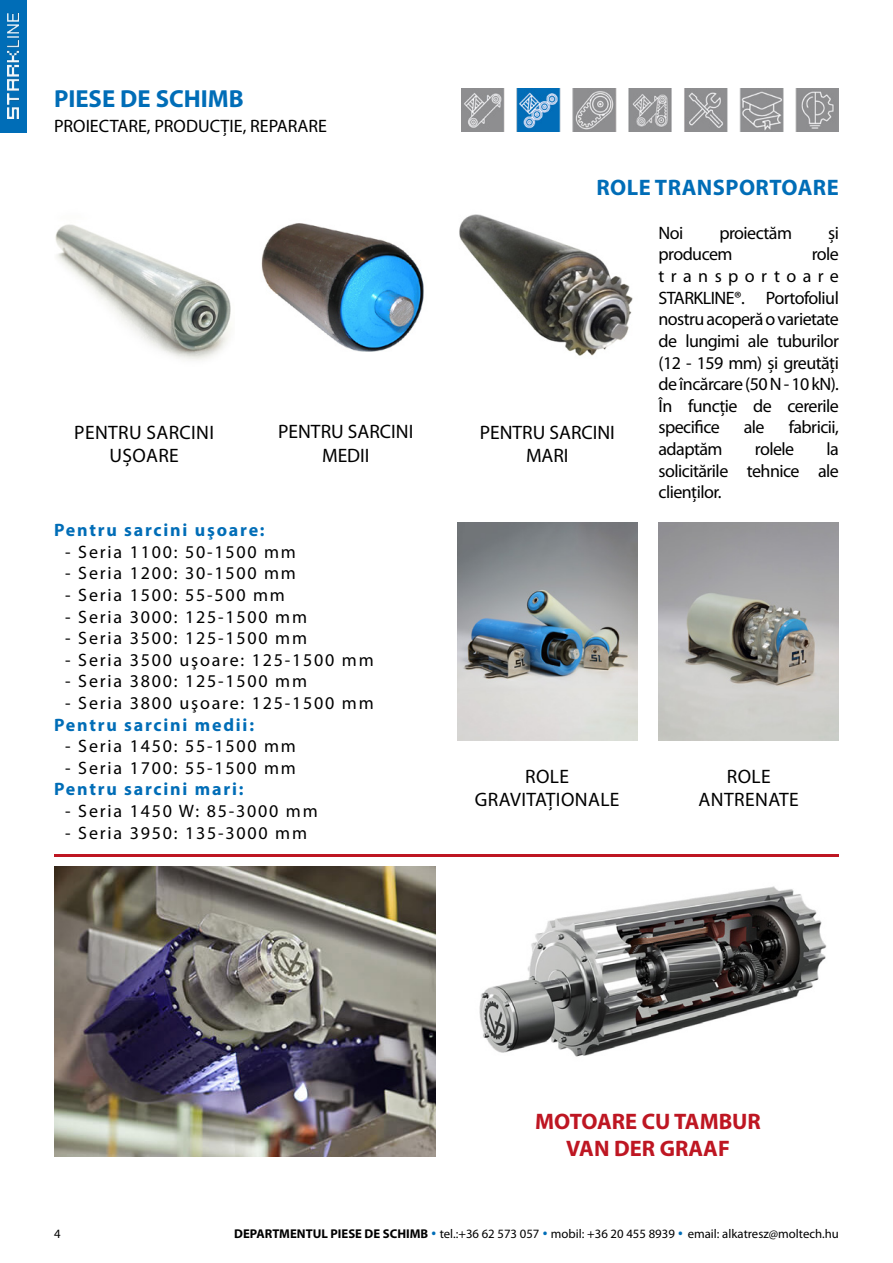
<style>
.page{position:relative;width:893px;height:1263px;background:#fff}
.page>*{position:absolute;margin:0;border:0;box-sizing:border-box;transform-origin:0 0}
.t1{font:29.25px "Myriad Pro";color:#006db7}
.t2{font:700 24.75px "Myriad Pro";color:#006db7}
.t3{font:700 22.5px/27px "Myriad Pro";color:#be1622;text-align:center}
.t4{font:700 22.5px "Myriad Pro";letter-spacing:.02em;color:#006db7}
.t5{font:19.5px/23.4px "Myriad Pro";letter-spacing:.02em;color:#000;text-align:center}
.t6{font:19.5px/23.4px "Myriad Pro";color:#000;text-align:center}
.t7{font:18px/21.6px "Myriad Pro";letter-spacing:.1em;color:#000;text-align:justify}
.t8{font:700 18px "Myriad Pro";letter-spacing:.1em;color:#006db7}
.t9{font:18px "Myriad Pro";letter-spacing:-.03em;color:#000}
.t10{font:18px "Myriad Pro";color:#000}
.t11{font:12.75px "Myriad Pro";color:#000}
.t12{font:700 12.75px "Myriad Pro";color:#000}
</style>
<div class="page">
<img style="left:461px;top:89px;width:378px;height:43px">
<div style="left:0;top:0;width:26px;height:133px;background:#006db7"></div>
<img style="left:7px;top:14px;width:12px;height:105px">
<hr style="left:54px;top:855px;width:785px;height:2px;background:#be1622">
<img style="left:479px;top:886px;width:348px;height:171px">
<img style="left:55px;top:224px;width:176px;height:136px">
<img style="left:261px;top:223px;width:163px;height:129px">
<img style="left:459px;top:214px;width:174px;height:142px">
<img style="left:54px;top:867px;width:382px;height:290px">
<img style="left:457px;top:523px;width:180px;height:217px">
<img style="left:659px;top:523px;width:180px;height:217px">
<h2 class="t2" style="left:54px;top:82px;width:191px">PIESE DE SCHIMB</h2>
<p class="t10" style="left:54px;top:117px;width:275px">PROIECTARE, PRODUCȚIE, REPARARE</p>
<p class="t4" style="left:597px;top:173px;width:244px">ROLE TRANSPORTOARE</p>
<p class="t7" style="left:658px;top:222px;width:26px">Noi</p>
<p class="t9" style="left:719px;top:223px;width:74px">proiectăm</p>
<p class="t7" style="left:828px;top:222px;width:12px">și</p>
<p class="t9" style="left:658px;top:245px;width:76px">producem</p>
<p class="t7" style="left:658px;top:244px;width:182px;text-indent:153px">role transportoare STARKLINE®. Portofoliul nostru acoperă o varietate de lungimi ale tuburilor (12 - 159 mm) și greutăți de încărcare (50 N - 10 kN).<br>În funcție de cererile specifice</p>
<p class="t7" style="left:744px;top:417px;width:22px">ale</p>
<p class="t9" style="left:789px;top:417px;width:52px">fabricii,</p>
<p class="t6" style="left:278px;top:421px;width:137px">PENTRU SARCINI<br>MEDII</p>
<p class="t5" style="left:74px;top:421px;width:141px">PENTRU SARCINI<br>UȘOARE</p>
<p class="t6" style="left:480px;top:421px;width:137px">PENTRU SARCINI<br>MARI</p>
<p class="t9" style="left:658px;top:439px;width:66px">adaptăm</p>
<p class="t7" style="left:755px;top:438px;width:41px">rolele</p>
<p class="t7" style="left:658px;top:438px;width:182px;text-indent:168px">la solicitările tehnice ale clienților.</p>
<p class="t8" style="left:54px;top:518px;width:212px">Pentru sarcini uşoare:</p>
<p class="t7" style="left:65px;top:541px;width:232px">- Seria 1100: 50-1500 mm</p>
<p class="t7" style="left:65px;top:563px;width:232px">- Seria 1200: 30-1500 mm</p>
<p class="t7" style="left:65px;top:585px;width:221px">- Seria 1500: 55-500 mm</p>
<p class="t7" style="left:65px;top:606px;width:243px">- Seria 3000: 125-1500 mm</p>
<p class="t7" style="left:65px;top:628px;width:243px">- Seria 3500: 125-1500 mm</p>
<p class="t7" style="left:65px;top:649px;width:310px">- Seria 3500 uşoare: 125-1500 mm</p>
<p class="t7" style="left:65px;top:671px;width:243px">- Seria 3800: 125-1500 mm</p>
<p class="t7" style="left:65px;top:693px;width:310px">- Seria 3800 uşoare: 125-1500 mm</p>
<p class="t8" style="left:54px;top:713px;width:201px">Pentru sarcini medii:</p>
<p class="t7" style="left:65px;top:736px;width:232px">- Seria 1450: 55-1500 mm</p>
<p class="t7" style="left:65px;top:757px;width:232px">- Seria 1700: 55-1500 mm</p>
<p class="t8" style="left:54px;top:778px;width:191px">Pentru sarcini mari:</p>
<p class="t7" style="left:65px;top:801px;width:254px">- Seria 1450 W: 85-3000 mm</p>
<p class="t7" style="left:65px;top:822px;width:243px">- Seria 3950: 135-3000 mm</p>
<p class="t5" style="left:475px;top:765px;width:146px">ROLE<br>GRAVITAȚIONALE</p>
<p class="t5" style="left:699px;top:765px;width:102px">ROLE<br>ANTRENATE</p>
<p class="t3" style="left:535px;top:1107px;width:227px">MOTOARE CU TAMBUR<br>VAN DER GRAAF</p>
<p class="t11" style="left:54px;top:1226px;width:8px">4</p>
<p class="t11" style="left:688px;top:1226px;width:153px">email: alkatresz@moltech.hu</p>
<p class="t12" style="left:234px;top:1225px;width:196px">DEPARTMENTUL PIESE DE SCHIMB</p>
<h1 class="t1" style="left:431px;top:1216px;width:8px">·</h1>
<p class="t11" style="left:440px;top:1226px;width:101px">tel.:+36 62 573 057</p>
<h1 class="t1" style="left:542px;top:1216px;width:8px">·</h1>
<p class="t11" style="left:551px;top:1226px;width:125px">mobil: +36 20 455 8939</p>
<h1 class="t1" style="left:678px;top:1216px;width:8px">·</h1>
</div>
